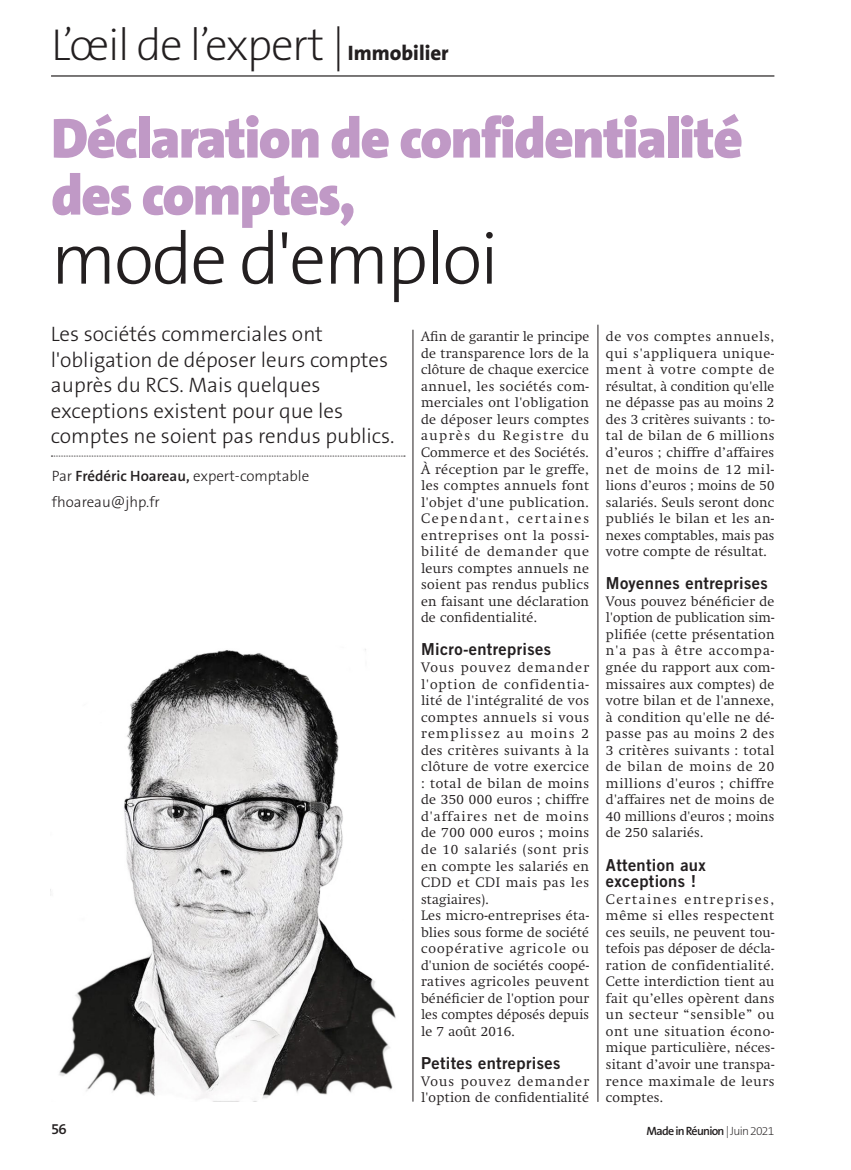
<style>
.page{position:relative;width:851px;height:1170px;background:#fff}
.page>*{position:absolute;margin:0;border:0;box-sizing:border-box;transform-origin:0 0}
.t1{font:300 73.5px "The Sans B3";letter-spacing:-.03em;color:#231f20}
.t2{font:900 57px/57px "The Sans B9";letter-spacing:-.03em;color:#c099c6}
.t3{font:200 45px "The Sans B2";letter-spacing:-.03em;color:#231f20}
.t4{font:300 21px/25.3px "The Sans B3";color:#231f20}
.t5{font:16.5px/16.5px "Trade Gothic Bold Two";letter-spacing:.02em;color:#231f20}
.t6{font:300 15px/25.3px "The Sans B3";color:#231f20}
.t7{font:600 15px "The Sans B6";color:#231f20}
.t8{font:300 13.5px/16.5px "Swift";letter-spacing:.03em;color:#231f20;text-align:justify}
.t9{font:600 12px "The Sans B6";letter-spacing:-.06em;color:#231f20}
.s1{font-family:"The Sans B8";font-weight:800;font-size:21px}
.s2{font-family:"The Sans B6";font-weight:600}
.s3{font-family:"The Sans B2";font-weight:200}
</style>
<div class="page">
<hr style="left:51px;top:75px;width:723px;height:2px;background:#231f20">
<svg style="left:51px;top:455px;width:354px;height:1px"></svg>
<img style="left:59px;top:649px;width:337px;height:452px">
<hr style="left:412px;top:330px;width:1px;height:771px;background:#231f20">
<hr style="left:597px;top:324px;width:1px;height:777px;background:#231f20">
<h3 class="t3" style="left:51px;top:21px;width:399px">L’œil de l’expert | <span class="s1">Immobilier</span></h3>
<h2 class="t2" style="left:51px;top:112px;width:693px">Déclaration de confidentialité des comptes,</h2>
<h1 class="t1" style="left:51px;top:221px;width:449px">mode d'emploi</h1>
<h3 class="t4" style="left:51px;top:322px;width:345px">Les sociétés commerciales ont l'obligation de déposer leurs comptes auprès du RCS. Mais quelques exceptions existent pour que les comptes ne soient pas rendus publics.</h3>
<p class="t6" style="left:52px;top:464px;width:259px">Par <span class="s2">Frédéric Hoareau,</span> expert-comptable fhoareau@jhp.fr</p>
<p class="t8" style="left:421px;top:328px;width:170px">Afin de garantir le principe de transparence lors de la clôture de chaque exercice annuel, les sociétés com&shy;merciales ont l'obligation de déposer leurs comptes auprès du Registre du Commerce et des Sociétés.<br>À réception par le greffe, les comptes annuels font l'objet d'une publication.<br>Cependant, certaines entreprises ont la possi&shy;bilité de demander que leurs comptes annuels ne soient pas rendus publics en faisant une déclaration de confidentialité.</p>
<p class="t5" style="left:421px;top:641px;width:131px">Micro-entreprises</p>
<p class="t8" style="left:421px;top:659px;width:170px;text-align:left">Vous pouvez demander l'option de confidentia&shy;lité de l'intégralité de vos comptes annuels si vous remplissez au moins 2 des critères suivants à la clôture de votre exercice : total de bilan de moins de 350 000 euros ; chiffre d'affaires net de moins de 700 000 euros ; moins de 10 salariés (sont pris en compte les salariés en<br>CDD et CDI mais pas les stagiaires).<br>Les micro-entreprises éta&shy;blies sous forme de société coopérative agricole ou d'union de sociétés coopé&shy;ratives agricoles peuvent bénéficier de l'option pour les comptes déposés depuis le 7 août 2016.</p>
<p class="t5" style="left:421px;top:1054px;width:141px">Petites entreprises</p>
<p class="t8" style="left:421px;top:1072px;width:169px">Vous pouvez demander l'option de confidentialité</p>
<p class="t8" style="left:606px;top:328px;width:170px">de vos comptes annuels, qui s'appliquera unique&shy;ment à votre compte de résultat, à condition qu'elle ne dépasse pas au moins 2 des 3 critères suivants : to&shy;tal de bilan de 6 millions d’euros ; chiffre d’affaires net de moins de 12 mil&shy;lions d’euros ; moins de 50 salariés. Seuls seront donc publiés le bilan et les an&shy;nexes comptables, mais pas votre compte de résultat.</p>
<p class="t5" style="left:606px;top:575px;width:163px">Moyennes entreprises</p>
<p class="t8" style="left:606px;top:593px;width:170px">Vous pouvez bénéficier de l'option de publication sim&shy;plifiée (cette présentation n'a pas à être accompa&shy;gnée du rapport aux com&shy;missaires aux comptes) de votre bilan et de l'annexe, à condition qu'elle ne dé&shy;passe pas au moins 2 des 3 critères suivants : total de bilan de moins de 20 millions d'euros ; chiffre d'affaires net de moins de 40 millions d'euros ; moins de 250 salariés.</p>
<p class="t5" style="left:606px;top:856px;width:101px">Attention aux exceptions !</p>
<p class="t8" style="left:606px;top:890px;width:170px">Certaines entreprises, même si elles respectent ces seuils, ne peuvent tou&shy;tefois pas déposer de décla&shy;ration de confidentialité.<br>Cette interdiction tient au fait qu’elles opèrent dans un secteur “sensible” ou ont une situation écono&shy;mique particulière, néces&shy;sitant d’avoir une transpa&shy;rence maximale de leurs comptes.</p>
<p class="t7" style="left:51px;top:1121px;width:17px">56</p>
<p class="t9" style="left:646px;top:1124px;width:129px">Made in Réunion <span class="s3">| Juin 2021</span></p>
</div>
